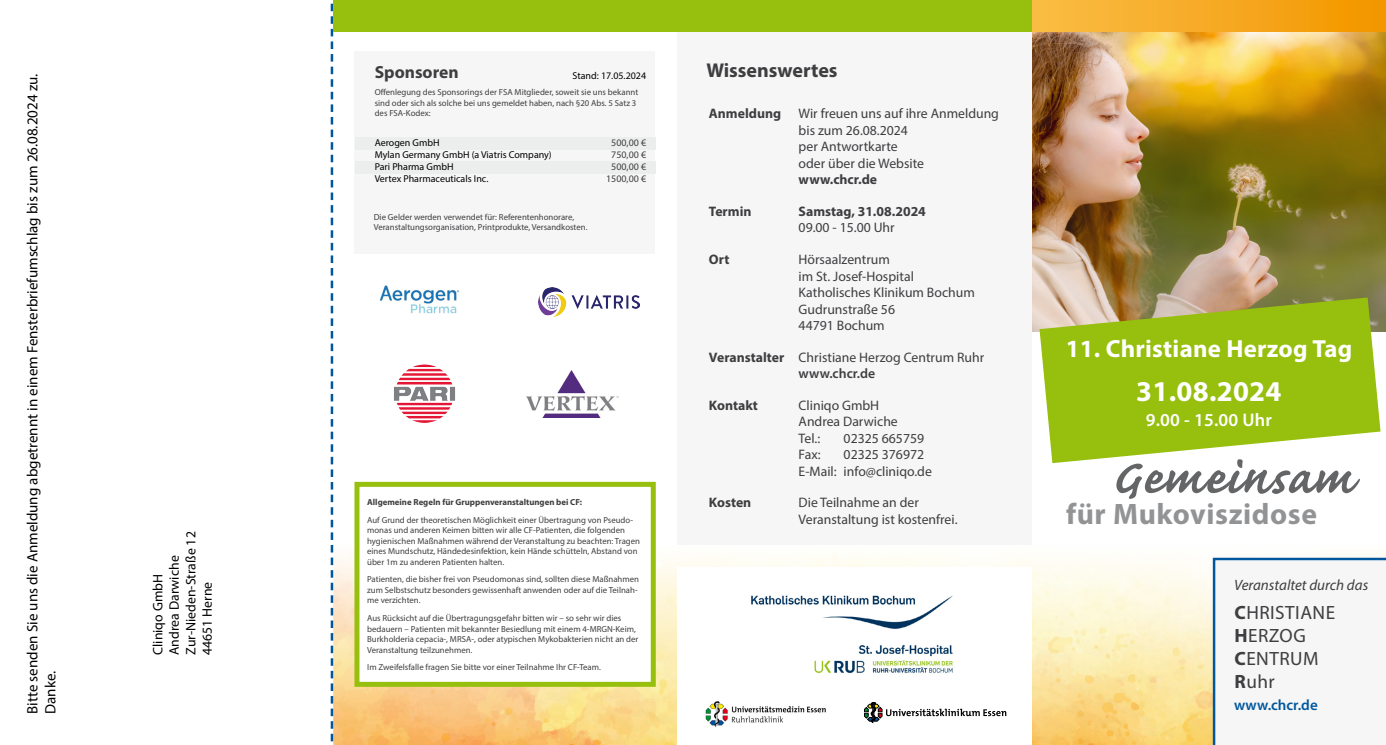
<style>
.page{position:relative;width:1386px;height:745px;background:#fff}
.page>*{position:absolute;margin:0;border:0;box-sizing:border-box;transform-origin:0 0}
.t1{font:700 61.88px "Caflisch Script Pro";letter-spacing:.02em;color:#646567}
.t2{font:700 29.62px "Myriad Pro";letter-spacing:.02em;color:#929395}
.t3{font:700 28.75px "Myriad Pro";letter-spacing:.01em;color:#fff}
.t4{font:700 24.75px "Myriad Pro";letter-spacing:.01em;color:#fff}
.t5{font:700 20px "Myriad Pro";color:#3e3d40}
.t6{font:19.25px/23px "Myriad Pro";letter-spacing:.025em;color:#3e3d40}
.t7{font:600 18.25px "Myriad Pro";letter-spacing:.01em;color:#fff}
.t8{font:700 17.5px "Myriad Pro";color:#3e3d40}
.t9{font:15px/18px "Myriad Pro";color:#000}
.t10{font:italic 15px "Myriad Pro";color:#3e3d40}
.t11{font:600 15px "Myriad Pro";color:#00579d}
.t12{font:13.75px/16.5px "Myriad Pro";color:#3e3d40}
.t13{font:700 13.75px "Myriad Pro";color:#3e3d40}
.t14{font:13.75px/16.5px "Myriad Pro";color:#000}
.t15{font:10px/12px "Myriad Pro";color:#000}
.t16{font:10px/12px "Myriad Pro";color:#3e3d40;text-align:center}
.t17{font:8.75px/10.5px "Myriad Pro";color:#3e3d40}
.t18{font:700 8.75px "Myriad Pro";color:#3e3d40}
.s1{font-weight:700}
.s2{font-weight:600}
</style>
<div class="page">
<img style="left:334px;top:553px;width:1051px;height:191px">
<svg style="left:330px;top:3px;width:4px;height:741px"></svg>
<div style="left:1212px;top:557px;width:173px;height:187px;background:#f6f6f6"></div>
<div style="left:354px;top:51px;width:301px;height:202px;background:#f6f6f6"></div>
<img style="left:1031px;top:31px;width:354px;height:300px">
<div style="left:355px;top:137px;width:301px;height:12px;background:#eceded"></div>
<div style="left:355px;top:161px;width:301px;height:12px;background:#eceded"></div>
<div style="left:1031px;top:0;width:354px;height:31px;background:linear-gradient(to right,#fabe47,#f39600)"></div>
<div style="left:677px;top:31px;width:354px;height:513px;background:#f6f6f6"></div>
<div style="left:333px;top:0;width:698px;height:31px;background:#97bf0d"></div>
<svg style="left:1039px;top:297px;width:341px;height:166px;background:#a6c335"></svg>
<div style="left:354px;top:481px;width:302px;height:205px;background:#fff;border:5px solid #97bf0d"></div>
<div style="left:677px;top:567px;width:354px;height:177px;background:#fff"></div>
<svg style="left:864px;top:702px;width:142px;height:20px"></svg>
<img style="left:751px;top:595px;width:202px;height:78px">
<img style="left:705px;top:701px;width:121px;height:25px">
<img style="left:527px;top:370px;width:91px;height:47px">
<img style="left:394px;top:364px;width:62px;height:59px">
<img style="left:379px;top:285px;width:81px;height:29px">
<img style="left:538px;top:287px;width:102px;height:29px">
<h3 class="t9" style="left:23px;top:713px;width:641px;rotate:-90deg">Bitte senden Sie uns die Anmeldung abgetrennt in einem Fensterbriefumschlag bis zum 26.08.2024 zu.<br>Danke.</h3>
<h3 class="t14" style="left:149px;top:654px;width:125px;rotate:-90deg">Cliniqo GmbH<br>Andrea Darwiche<br>Zur-Nieden-Straße 12<br>44651 Herne</h3>
<h3 class="t8" style="left:375px;top:60px;width:86px">Sponsoren</h3>
<p class="t17" style="left:375px;top:87px;width:265px">Offenlegung des Sponsorings der FSA Mitglieder, soweit sie uns bekannt sind oder sich als solche bei uns gemeldet haben, nach §20 Abs. 5 Satz 3 des FSA-Kodex:</p>
<p class="t15" style="left:572px;top:70px;width:75px">Stand: 17.05.2024</p>
<p class="t15" style="left:375px;top:136px;width:179px">Aerogen GmbH<br>Mylan Germany GmbH (a Viatris Company)<br>Pari Pharma GmbH<br>Vertex Pharmaceuticals Inc.</p>
<p class="t16" style="left:606px;top:136px;width:42px">500,00 €<br>750,00 €<br>500,00 €<br>1500,00 €</p>
<p class="t17" style="left:374px;top:211px;width:215px">Die Gelder werden verwendet für: Referentenhonorare,<br>Veranstaltungsorganisation, Printprodukte, Versandkosten.</p>
<p class="t18" style="left:367px;top:496px;width:216px">Allgemeine Regeln für Gruppenveranstaltungen bei CF:</p>
<p class="t17" style="left:367px;top:514px;width:274px">Auf Grund der theoretischen Möglichkeit einer Übertragung von Pseudo&shy;monas und anderen Keimen bitten wir alle CF-Patienten, die folgenden hygienischen Maßnahmen während der Veranstaltung zu beachten: Tragen eines Mundschutz, Händedesinfektion, kein Hände schütteln, Abstand von über 1m zu anderen Patienten halten.</p>
<p class="t17" style="left:367px;top:573px;width:273px">Patienten, die bisher frei von Pseudomonas sind, sollten diese Maßnahmen zum Selbstschutz besonders gewissenhaft anwenden oder auf die Teilnah&shy;me verzichten.</p>
<p class="t17" style="left:367px;top:612px;width:273px">Aus Rücksicht auf die Übertragungsgefahr bitten wir – so sehr wir dies bedauern – Patienten mit bekannter Besiedlung mit einem 4-MRGN-Keim, Burkholderia cepacia-, MRSA-, oder atypischen Mykobakterien nicht an der Veranstaltung teilzunehmen.</p>
<p class="t17" style="left:367px;top:661px;width:235px">Im Zweifelsfalle fragen Sie bitte vor einer Teilnahme Ihr CF-Team.</p>
<h3 class="t5" style="left:706px;top:57px;width:132px">Wissenswertes</h3>
<h3 class="t13" style="left:709px;top:104px;width:74px">Anmeldung</h3>
<h3 class="t12" style="left:798px;top:105px;width:202px">Wir freuen uns auf ihre Anmeldung bis zum 26.08.2024<br>per Antwortkarte<br>oder über die Website</h3>
<h3 class="t13" style="left:798px;top:170px;width:80px">www.chcr.de</h3>
<h3 class="t13" style="left:709px;top:202px;width:44px">Termin</h3>
<h3 class="t13" style="left:798px;top:202px;width:129px">Samstag, 31.08.2024</h3>
<h3 class="t12" style="left:798px;top:219px;width:98px">09.00 - 15.00 Uhr</h3>
<h3 class="t13" style="left:709px;top:250px;width:22px">Ort</h3>
<h3 class="t12" style="left:798px;top:251px;width:178px">Hörsaalzentrum<br>im St. Josef-Hospital<br>Katholisches Klinikum Bochum<br>Gudrunstraße 56<br>44791 Bochum</h3>
<h3 class="t12" style="left:798px;top:348px;width:187px;text-indent:-90px"><span class="s1">Veranstalter</span> Christiane Herzog Centrum Ruhr <span class="s2">www.chcr.de</span></h3>
<h3 class="t13" style="left:709px;top:396px;width:50px">Kontakt</h3>
<h3 class="t12" style="left:798px;top:396px;width:101px">Cliniqo GmbH<br>Andrea Darwiche<br>Tel.:</h3>
<h3 class="t12" style="left:843px;top:429px;width:82px">02325 665759</h3>
<h3 class="t12" style="left:798px;top:446px;width:23px">Fax:</h3>
<h3 class="t12" style="left:798px;top:446px;width:135px;text-indent:45px">02325 376972<br>E-Mail: info@cliniqo.de</h3>
<h3 class="t13" style="left:709px;top:493px;width:44px">Kosten</h3>
<h3 class="t12" style="left:798px;top:494px;width:160px">Die Teilnahme an der<br>Veranstaltung ist kostenfrei.</h3>
<h3 class="t4" style="left:1065px;top:332px;width:288px">11. Christiane Herzog Tag</h3>
<h3 class="t3" style="left:1136px;top:372px;width:147px">31.08.2024</h3>
<h3 class="t7" style="left:1145px;top:408px;width:128px">9.00 - 15.00 Uhr</h3>
<h1 class="t1" style="left:1111px;top:445px;width:243px">Gemeinsam</h1>
<h2 class="t2" style="left:1066px;top:494px;width:252px">für Mukoviszidose</h2>
<h3 class="t10" style="left:1234px;top:575px;width:136px">Veranstaltet durch das</h3>
<h3 class="t6" style="left:1234px;top:600px;width:102px"><span class="s1">C</span>HRISTIANE<br><span class="s1">H</span>ERZOG<br><span class="s1">C</span>ENTRUM<br><span class="s1">R</span>uhr</h3>
<h3 class="t11" style="left:1234px;top:695px;width:85px">www.chcr.de</h3>
</div>
